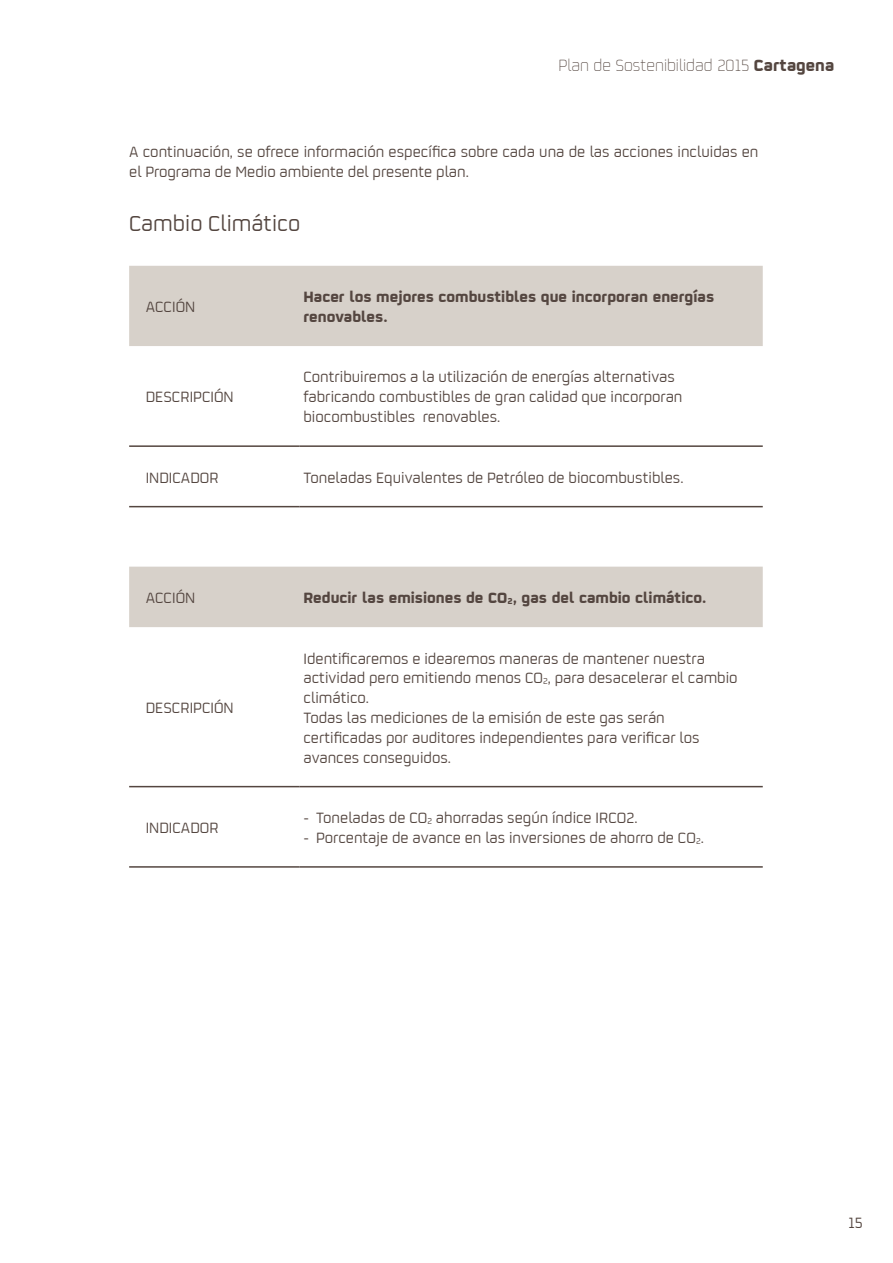
<style>
.page{position:relative;width:893px;height:1263px;background:#fff}
.page>*{position:absolute;margin:0;border:0;box-sizing:border-box;transform-origin:0 0}
.t1{font:24px "Repsol";color:#544640}
.t2{font:300 18px "Repsol";color:#544640}
.t3{font:16.5px/19.8px "Repsol";color:#544640}
.t4{font:700 16.5px/19.8px "Repsol";color:#544640}
.s1{font-weight:700}
.s2{font-size:9.6px}
</style>
<div class="page">
<div style="left:129px;top:266px;width:634px;height:80px;background:#d7d1ca"></div>
<hr style="left:129px;top:445px;width:170px;height:2px;background:#544640">
<hr style="left:299px;top:445px;width:464px;height:2px;background:#544640">
<hr style="left:129px;top:506px;width:170px;height:1px;background:#544640">
<hr style="left:299px;top:506px;width:464px;height:1px;background:#544640">
<div style="left:129px;top:567px;width:634px;height:60px;background:#d7d1ca"></div>
<hr style="left:129px;top:786px;width:170px;height:1px;background:#544640">
<hr style="left:299px;top:786px;width:464px;height:1px;background:#544640">
<hr style="left:129px;top:866px;width:170px;height:2px;background:#544640">
<hr style="left:299px;top:866px;width:464px;height:2px;background:#544640">
<p class="t2" style="left:558px;top:53px;width:277px">Plan de Sostenibilidad 2015 <span class="s1">Cartagena</span></p>
<p class="t3" style="left:129px;top:141px;width:631px">A continuación, se ofrece información específica sobre cada una de las acciones incluidas en el Programa de Medio ambiente del presente plan.</p>
<h1 class="t1" style="left:129px;top:207px;width:173px">Cambio Climático</h1>
<p class="t3" style="left:146px;top:296px;width:51px">ACCIÓN</p>
<p class="t4" style="left:303px;top:285px;width:412px">Hacer los mejores combustibles que incorporan energías renovables.</p>
<p class="t3" style="left:146px;top:386px;width:90px">DESCRIPCIÓN</p>
<p class="t3" style="left:303px;top:366px;width:380px">Contribuiremos a la utilización de energías alternativas fabricando combustibles de gran calidad que incorporan biocombustibles renovables.</p>
<p class="t3" style="left:146px;top:466px;width:74px">INDICADOR</p>
<p class="t3" style="left:303px;top:466px;width:381px">Toneladas Equivalentes de Petróleo de biocombustibles.</p>
<p class="t3" style="left:146px;top:587px;width:51px">ACCIÓN</p>
<p class="t4" style="left:303px;top:586px;width:404px">Reducir las emisiones de CO<span class="s2">2</span>, gas del cambio climático.</p>
<p class="t3" style="left:146px;top:697px;width:90px">DESCRIPCIÓN</p>
<p class="t3" style="left:146px;top:817px;width:74px">INDICADOR</p>
<p class="t3" style="left:303px;top:647px;width:436px">Identificaremos e idearemos maneras de mantener nuestra actividad pero emitiendo menos CO<span class="s2">2</span>, para desacelerar el cambio climático.<br>Todas las mediciones de la emisión de este gas serán certificadas por auditores independientes para verificar los avances conseguidos.</p>
<p class="t3" style="left:303px;top:807px;width:335px">- Toneladas de CO<span class="s2">2</span> ahorradas según índice IRCO2.</p>
<p class="t3" style="left:303px;top:827px;width:402px">- Porcentaje de avance en las inversiones de ahorro de CO<span class="s2">2</span>.</p>
<p class="t3" style="left:848px;top:1211px;width:16px">15</p>
</div>
